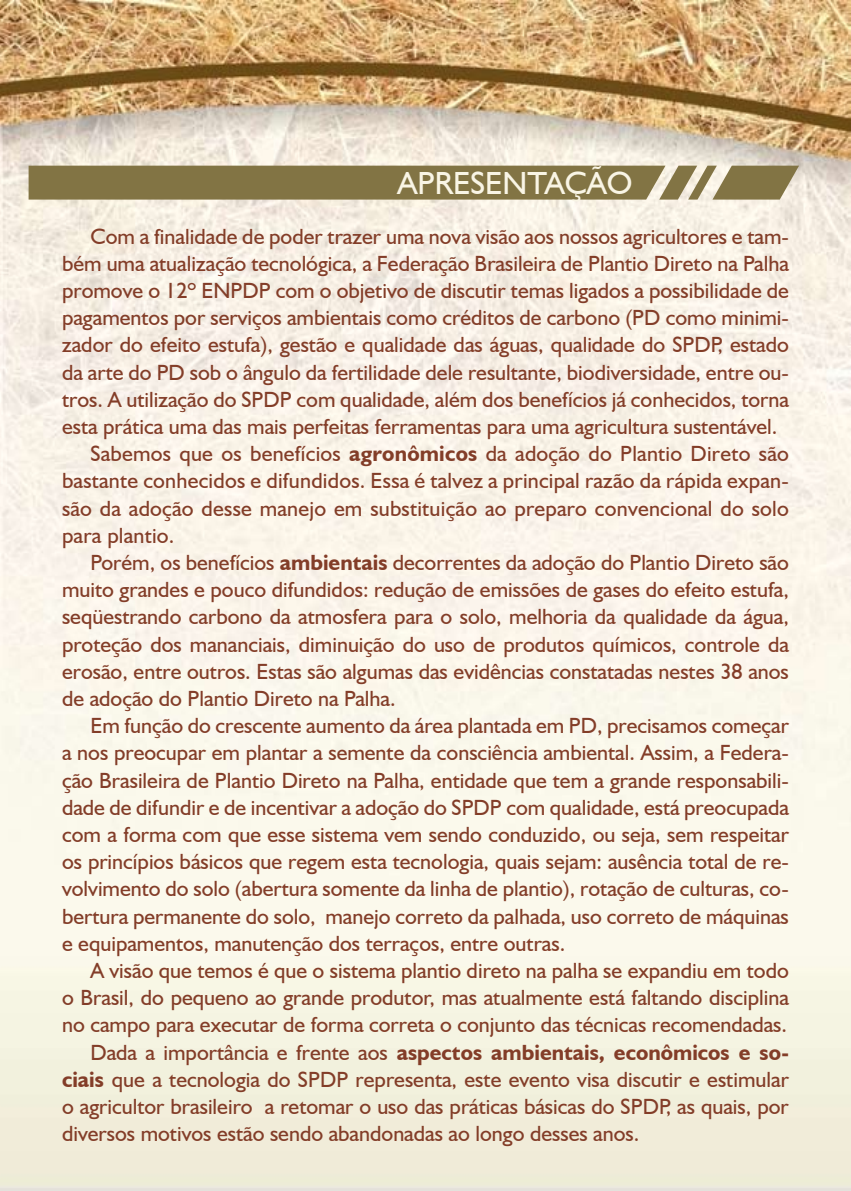
<style>
.page{position:relative;width:851px;height:1191px;background:#fff}
.page>*{position:absolute;margin:0;border:0;box-sizing:border-box;transform-origin:0 0}
.t1{font:32px "Humanist 521 BT";color:#f9f5e5}
.t2{font:22px "Humanist 521 BT";color:#833d28}
.t3{font:700 22px "Humanist 521 BT";color:#833d28}
.s1{font-weight:700}
.s2{font-weight:400}
</style>
<div class="page">
<img style="left:0;top:0;width:850px;height:1190px">
<svg style="left:29px;top:166px;width:770px;height:34px;background:#8a7c4f"></svg>
<h1 class="t1" style="left:397px;top:164px;width:213px">APRESENTAÇÃO</h1>
<p class="t2" style="left:90px;top:222px;width:700px">Com a finalidade de poder trazer uma nova visão aos nossos agricultores e tam-</p>
<p class="t2" style="left:62px;top:250px;width:728px">bém uma atualização tecnológica, a Federação Brasileira de Plantio Direto na Palha</p>
<p class="t2" style="left:62px;top:277px;width:728px">promove o 12º ENPDP com o objetivo de discutir temas ligados a possibilidade de</p>
<p class="t2" style="left:62px;top:304px;width:728px">pagamentos por serviços ambientais como créditos de carbono (PD como minimi-</p>
<p class="t2" style="left:62px;top:331px;width:728px">zador do efeito estufa), gestão e qualidade das águas, qualidade do SPDP, estado</p>
<p class="t2" style="left:62px;top:358px;width:728px">da arte do PD sob o ângulo da fertilidade dele resultante, biodiversidade, entre ou-</p>
<p class="t2" style="left:62px;top:386px;width:728px">tros. A utilização do SPDP com qualidade, além dos benefícios já conhecidos, torna</p>
<p class="t2" style="left:62px;top:413px;width:716px">esta prática uma das mais perfeitas ferramentas para uma agricultura sustentável.</p>
<p class="t2" style="left:90px;top:440px;width:700px">Sabemos que os benefícios <span class="s1">agronômicos</span> da adoção do Plantio Direto são</p>
<p class="t2" style="left:62px;top:467px;width:728px">bastante conhecidos e difundidos. Essa é talvez a principal razão da rápida expan-</p>
<p class="t2" style="left:62px;top:494px;width:728px">são da adoção desse manejo em substituição ao preparo convencional do solo</p>
<p class="t2" style="left:62px;top:522px;width:114px">para plantio.</p>
<p class="t2" style="left:90px;top:549px;width:700px">Porém, os benefícios <span class="s1">ambientais</span> decorrentes da adoção do Plantio Direto são</p>
<p class="t2" style="left:62px;top:576px;width:728px">muito grandes e pouco difundidos: redução de emissões de gases do efeito estufa,</p>
<p class="t2" style="left:62px;top:603px;width:728px">seqüestrando carbono da atmosfera para o solo, melhoria da qualidade da água,</p>
<p class="t2" style="left:62px;top:630px;width:728px">proteção dos mananciais, diminuição do uso de produtos químicos, controle da</p>
<p class="t2" style="left:62px;top:658px;width:728px">erosão, entre outros. Estas são algumas das evidências constatadas nestes 38 anos</p>
<p class="t2" style="left:62px;top:685px;width:335px">de adoção do Plantio Direto na Palha.</p>
<p class="t2" style="left:90px;top:712px;width:700px">Em função do crescente aumento da área plantada em PD, precisamos começar</p>
<p class="t2" style="left:62px;top:739px;width:728px">a nos preocupar em plantar a semente da consciência ambiental. Assim, a Federa-</p>
<p class="t2" style="left:62px;top:766px;width:728px">ção Brasileira de Plantio Direto na Palha, entidade que tem a grande responsabili-</p>
<p class="t2" style="left:62px;top:793px;width:728px">dade de difundir e de incentivar a adoção do SPDP com qualidade, está preocupada</p>
<p class="t2" style="left:62px;top:821px;width:728px">com a forma com que esse sistema vem sendo conduzido, ou seja, sem respeitar</p>
<p class="t2" style="left:62px;top:848px;width:728px">os princípios básicos que regem esta tecnologia, quais sejam: ausência total de re-</p>
<p class="t2" style="left:62px;top:875px;width:728px">volvimento do solo (abertura somente da linha de plantio), rotação de culturas, co-</p>
<p class="t2" style="left:62px;top:902px;width:728px">bertura permanente do solo, manejo correto da palhada, uso correto de máquinas</p>
<p class="t2" style="left:62px;top:929px;width:504px">e equipamentos, manutenção dos terraços, entre outras.</p>
<p class="t2" style="left:90px;top:957px;width:699px">A visão que temos é que o sistema plantio direto na palha se expandiu em todo</p>
<p class="t2" style="left:62px;top:984px;width:728px">o Brasil, do pequeno ao grande produtor, mas atualmente está faltando disciplina</p>
<p class="t2" style="left:62px;top:1011px;width:726px">no campo para executar de forma correta o conjunto das técnicas recomendadas.</p>
<p class="t3" style="left:90px;top:1038px;width:700px"><span class="s2">Dada a importância e frente aos</span> aspectos ambientais, econômicos e so-</p>
<p class="t2" style="left:62px;top:1065px;width:728px"><span class="s1">ciais</span> que a tecnologia do SPDP representa, este evento visa discutir e estimular</p>
<p class="t2" style="left:62px;top:1093px;width:728px">o agricultor brasileiro a retomar o uso das práticas básicas do SPDP, as quais, por</p>
<p class="t2" style="left:62px;top:1120px;width:578px">diversos motivos estão sendo abandonadas ao longo desses anos.</p>
</div>
